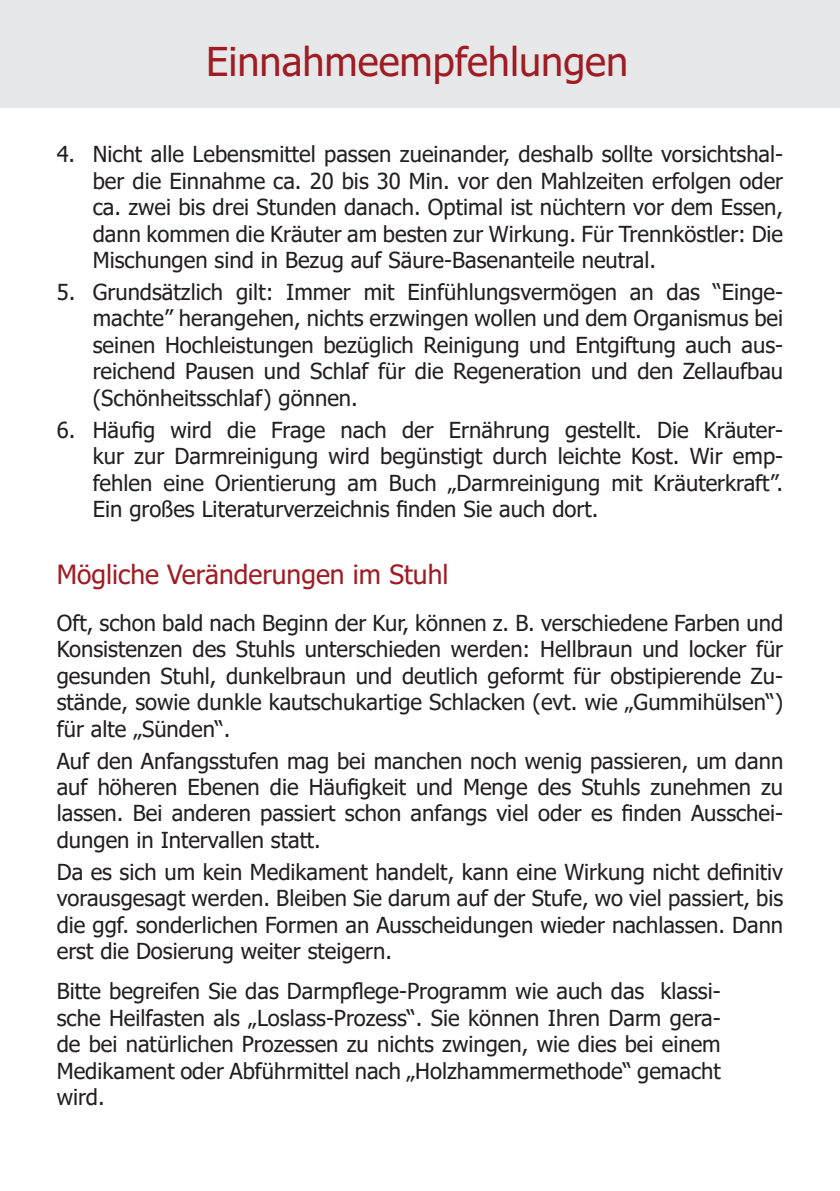
<style>
.page{position:relative;width:840px;height:1191px;background:#fff}
.page>*{position:absolute;margin:0;border:0;box-sizing:border-box;transform-origin:0 0}
.t1{font:39.6px "Tahoma";color:#9f1c23}
.t2{font:26.4px "Tahoma";color:#9f1c23}
.t3{font:22px/26.4px "Tahoma";color:#231f20;text-align:justify}
</style>
<div class="page">
<div style="left:0;top:0;width:839px;height:108px;background:#e6e7e9"></div>
<h1 class="t1" style="left:206px;top:35px;width:423px">Einnahmeempfehlungen</h1>
<p class="t3" style="left:93px;top:142px;width:691px;text-indent:-36px">4. Nicht alle Lebensmittel passen zueinander, deshalb sollte vorsichtshal&shy;ber die Einnahme ca. 20 bis 30 Min. vor den Mahlzeiten erfolgen oder ca. zwei bis drei Stunden danach. Optimal ist nüchtern vor dem Essen, dann kommen die Kräuter am besten zur Wirkung. Für Trennköstler: Die Mischungen sind in Bezug auf Säure-Basenanteile neutral.</p>
<p class="t3" style="left:93px;top:280px;width:691px;text-indent:-36px">5. Grundsätzlich gilt: Immer mit Einfühlungsvermögen an das “Einge&shy;machte” herangehen, nichts erzwingen wollen und dem Organismus bei seinen Hochleistungen bezüglich Reinigung und Entgiftung auch aus&shy;reichend Pausen und Schlaf für die Regeneration und den Zellaufbau (Schönheitsschlaf) gönnen.</p>
<p class="t3" style="left:93px;top:418px;width:691px;text-indent:-36px">6. Häufig wird die Frage nach der Ernährung gestellt. Die Kräuter&shy;kur zur Darmreinigung wird begünstigt durch leichte Kost. Wir emp&shy;fehlen eine Orientierung am Buch „Darmreinigung mit Kräuterkraft”.<br>Ein großes Literaturverzeichnis finden Sie auch dort.</p>
<p class="t2" style="left:57px;top:556px;width:393px">Mögliche Veränderungen im Stuhl</p>
<p class="t3" style="left:57px;top:611px;width:727px">Oft, schon bald nach Beginn der Kur, können z. B. verschiedene Farben und Konsistenzen des Stuhls unterschieden werden: Hellbraun und locker für gesunden Stuhl, dunkelbraun und deutlich geformt für obstipierende Zu&shy;stände, sowie dunkle kautschukartige Schlacken (evt. wie „Gummihülsen“) für alte „Sünden“.</p>
<p class="t3" style="left:57px;top:748px;width:727px">Auf den Anfangsstufen mag bei manchen noch wenig passieren, um dann auf höheren Ebenen die Häufigkeit und Menge des Stuhls zunehmen zu lassen. Bei anderen passiert schon anfangs viel oder es finden Ausschei&shy;dungen in Intervallen statt.</p>
<p class="t3" style="left:57px;top:860px;width:727px">Da es sich um kein Medikament handelt, kann eine Wirkung nicht definitiv vorausgesagt werden. Bleiben Sie darum auf der Stufe, wo viel passiert, bis die ggf. sonderlichen Formen an Ausscheidungen wieder nachlassen. Dann erst die Dosierung weiter steigern.</p>
<p class="t3" style="left:57px;top:979px;width:665px">Bitte begreifen Sie das Darmpflege-Programm wie auch das klassi&shy;sche Heilfasten als „Loslass-Prozess“. Sie können Ihren Darm gera&shy;de bei natürlichen Prozessen zu nichts zwingen, wie dies bei einem Medikament oder Abführmittel nach „Holzhammermethode“ gemacht wird.</p>
</div>
